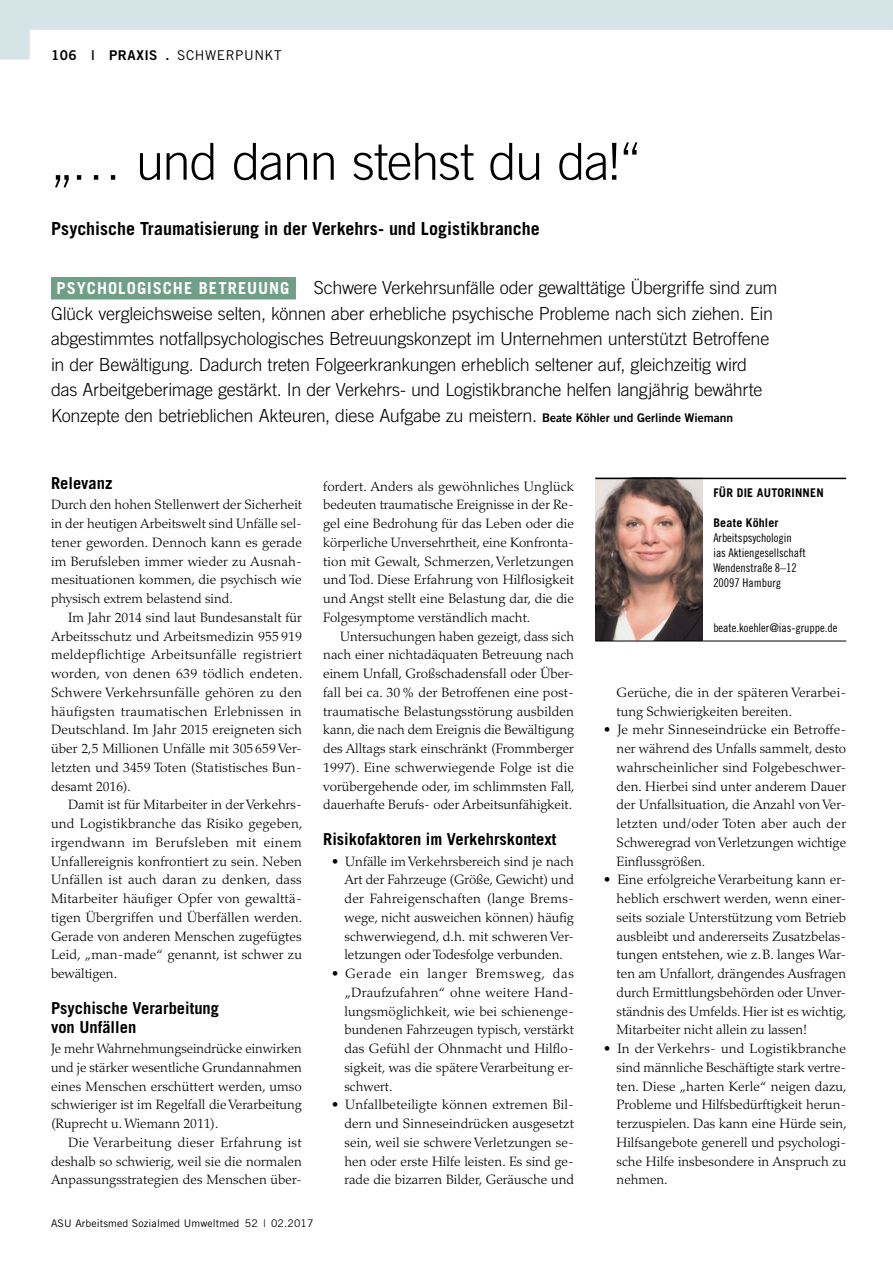
<style>
.page{position:relative;width:893px;height:1263px;background:#fff}
.page>*{position:absolute;margin:0;border:0;box-sizing:border-box;transform-origin:0 0}
.t1{font:300 51px "Trade Gothic LT Std";letter-spacing:-.025em;color:#000}
.t2{font:300 18px/25.5px "Trade Gothic LT Std";letter-spacing:-.015em;color:#000}
.t3{font:700 18px "Trade Gothic LT Std";color:#000}
.t4{font:700 16.5px/18.8px "Trade Gothic LT Std";color:#000}
.t5{font:700 16.5px "Trade Gothic LT Std";letter-spacing:.06em;color:#fff}
.t6{font:300 13.5px/18.8px "Palatino LT Std";color:#000;text-align:justify}
.t7{font:13.5px "Trade Gothic LT Std Bd 2";letter-spacing:.04em;color:#000}
.t8{font:12px/15px "Trade Gothic LT Std Cn 18";color:#000}
.t9{font:700 12px "Trade Gothic LT Std";letter-spacing:.02em;color:#000}
.t10{font:10.5px "Trade Gothic LT Std";letter-spacing:.01em;color:#000}
.s1{font-family:"Trade Gothic LT Std"}
.s2{font-family:"Trade Gothic LT Std Bd 2";font-weight:400;font-size:12px}
</style>
<div class="page">
<div style="left:51px;top:277px;width:245px;height:22px;background:#709f87"></div>
<img style="left:595px;top:479px;width:108px;height:161px">
<hr style="left:595px;top:478px;width:251px;height:1px;background:#000">
<hr style="left:595px;top:641px;width:251px;height:1px;background:#000">
<svg style="left:0;top:0;width:893px;height:60px"></svg>
<p class="t7" style="left:51px;top:46px;width:232px">106 | PRAXIS . <span class="s1">SCHWERPUNKT</span></p>
<h1 class="t1" style="left:51px;top:131px;width:592px">„… und dann stehst du da!“</h1>
<h2 class="t3" style="left:51px;top:217px;width:490px">Psychische Traumatisierung in der Verkehrs- und Logistikbranche</h2>
<p class="t2" style="left:51px;top:275px;width:728px;text-indent:263px">Schwere Verkehrsunfälle oder gewalttätige Übergriffe sind zum Glück vergleichsweise selten, können aber erhebliche psychische Probleme nach sich ziehen. Ein abgestimmtes notfallpsychologisches Betreuungskonzept im Unternehmen unterstützt Betroffene in der Bewältigung. Dadurch treten Folgeerkrankungen erheblich seltener auf, gleichzeitig wird das Arbeitgeberimage gestärkt. In der Verkehrs- und Logistikbranche helfen langjährig bewährte Konzepte den betrieblichen Akteuren, diese Aufgabe zu meistern. <span class="s2">Beate Köhler und Gerlinde Wiemann</span></p>
<p class="t5" style="left:57px;top:278px;width:234px">PSYCHOLOGISCHE BETREUUNG</p>
<p class="t4" style="left:51px;top:474px;width:63px">Relevanz</p>
<p class="t6" style="left:51px;top:496px;width:253px">Durch den hohen Stellenwert der Sicherheit in der heutigen Arbeitswelt sind Unfälle sel&shy;tener geworden. Dennoch kann es gerade im Berufsleben immer wieder zu Ausnah&shy;mesituationen kommen, die psychisch wie physisch extrem belastend sind.</p>
<p class="t6" style="left:51px;top:608px;width:253px;text-indent:17px">Im Jahr 2014 sind laut Bundesanstalt für Arbeitsschutz und Arbeitsmedizin 955 919 meldepflichtige Arbeitsunfälle registriert worden, von denen 639 tödlich endeten.<br>Schwere Verkehrsunfälle gehören zu den häufigsten traumatischen Erlebnissen in Deutschland. Im Jahr 2015 ereigneten sich über 2,5 Millionen Unfälle mit 305 659 Ver&shy;letzten und 3459 Toten (Statistisches Bun&shy;desamt 2016).</p>
<p class="t6" style="left:51px;top:796px;width:253px;text-indent:17px">Damit ist für Mitarbeiter in der Verkehrs&shy;und Logistikbranche das Risiko gegeben, irgendwann im Berufsleben mit einem Unfallereignis konfrontiert zu sein. Neben Unfällen ist auch daran zu denken, dass Mitarbeiter häufiger Opfer von gewalttä&shy;tigen Übergriffen und Überfällen werden.<br>Gerade von anderen Menschen zugefügtes Leid, „man-made“ genannt, ist schwer zu bewältigen.</p>
<p class="t4" style="left:51px;top:999px;width:170px">Psychische Verarbeitung von Unfällen</p>
<p class="t6" style="left:51px;top:1039px;width:252px">Je mehr Wahrnehmungseindrücke einwirken und je stärker wesentliche Grundannahmen eines Menschen erschüttert werden, umso schwieriger ist im Regelfall die Verarbeitung (Ruprecht u. Wiemann 2011).</p>
<p class="t6" style="left:51px;top:1133px;width:252px;text-indent:17px">Die Verarbeitung dieser Erfahrung ist deshalb so schwierig, weil sie die normalen Anpassungsstrategien des Menschen über-</p>
<p class="t6" style="left:323px;top:477px;width:252px">fordert. Anders als gewöhnliches Unglück bedeuten traumatische Ereignisse in der Re&shy;gel eine Bedrohung für das Leben oder die körperliche Unversehrtheit, eine Konfronta&shy;tion mit Gewalt, Schmerzen, Verletzungen und Tod. Diese Erfahrung von Hilflosigkeit und Angst stellt eine Belastung dar, die die Folgesymptome verständlich macht.</p>
<p class="t6" style="left:323px;top:627px;width:253px;text-indent:17px">Untersuchungen haben gezeigt, dass sich nach einer nichtadäquaten Betreuung nach einem Unfall, Großschadensfall oder Über&shy;fall bei ca. 30% der Betroffenen eine post&shy;traumatische Belastungsstörung ausbilden kann, die nach dem Ereignis die Bewältigung des Alltags stark einschränkt (Frommberger 1997). Eine schwerwiegende Folge ist die vorübergehende oder, im schlimmsten Fall, dauerhafte Berufs- oder Arbeitsunfähigkeit.</p>
<p class="t4" style="left:323px;top:830px;width:235px">Risikofaktoren im Verkehrskontext</p>
<p class="t6" style="left:344px;top:852px;width:231px;text-indent:-13px">• Unfälle im Verkehrsbereich sind je nach Art der Fahrzeuge (Größe, Gewicht) und der Fahreigenschaften (lange Brems&shy;wege, nicht ausweichen können) häufig schwerwiegend, d.h. mit schweren Ver&shy;letzungen oder Todesfolge verbunden.</p>
<p class="t6" style="left:344px;top:964px;width:231px;text-indent:-13px">• Gerade ein langer Bremsweg, das „Draufzufahren“ ohne weitere Hand&shy;lungsmöglichkeit, wie bei schienenge&shy;bundenen Fahrzeugen typisch, verstärkt das Gefühl der Ohnmacht und Hilflo&shy;sigkeit, was die spätere Verarbeitung er&shy;schwert.</p>
<p class="t6" style="left:344px;top:1096px;width:231px;text-indent:-13px">• Unfallbeteiligte können extremen Bil&shy;dern und Sinneseindrücken ausgesetzt sein, weil sie schwere Verletzungen se&shy;hen oder erste Hilfe leisten. Es sind ge&shy;rade die bizarren Bilder, Geräusche und</p>
<p class="t10" style="left:51px;top:1217px;width:264px">ASU Arbeitsmed Sozialmed Umweltmed 52 | 02.2017</p>
<p class="t9" style="left:713px;top:486px;width:112px">FÜR DIE AUTORINNEN</p>
<p class="t9" style="left:713px;top:515px;width:67px">Beate Köhler</p>
<p class="t8" style="left:713px;top:530px;width:94px">Arbeitspsychologin ias Aktiengesellschaft<br>Wendenstraße 8–12<br>20097 Hamburg</p>
<p class="t8" style="left:713px;top:620px;width:126px">beate.koehler@ias-gruppe.de</p>
<p class="t6" style="left:617px;top:683px;width:231px">Gerüche, die in der späteren Verarbei&shy;tung Schwierigkeiten bereiten.</p>
<p class="t6" style="left:617px;top:721px;width:231px;text-indent:-13px">• Je mehr Sinneseindrücke ein Betroffe&shy;ner während des Unfalls sammelt, desto wahrscheinlicher sind Folgebeschwer&shy;den. Hierbei sind unter anderem Dauer der Unfallsituation, die Anzahl von Ver&shy;letzten und/oder Toten aber auch der Schweregrad von Verletzungen wichtige Einflussgrößen.</p>
<p class="t6" style="left:617px;top:871px;width:231px;text-indent:-13px">• Eine erfolgreiche Verarbeitung kann er&shy;heblich erschwert werden, wenn einer&shy;seits soziale Unterstützung vom Betrieb ausbleibt und andererseits Zusatzbelas&shy;tungen entstehen, wie z.B. langes War&shy;ten am Unfallort, drängendes Ausfragen durch Ermittlungsbehörden oder Unver&shy;ständnis des Umfelds. Hier ist es wichtig, Mitarbeiter nicht allein zu lassen!</p>
<p class="t6" style="left:617px;top:1039px;width:232px;text-indent:-13px">• In der Verkehrs- und Logistikbranche sind männliche Beschäftigte stark vertre&shy;ten. Diese „harten Kerle“ neigen dazu, Probleme und Hilfsbedürftigkeit herun&shy;terzuspielen. Das kann eine Hürde sein, Hilfsangebote generell und psychologi&shy;sche Hilfe insbesondere in Anspruch zu nehmen.</p>
</div>
